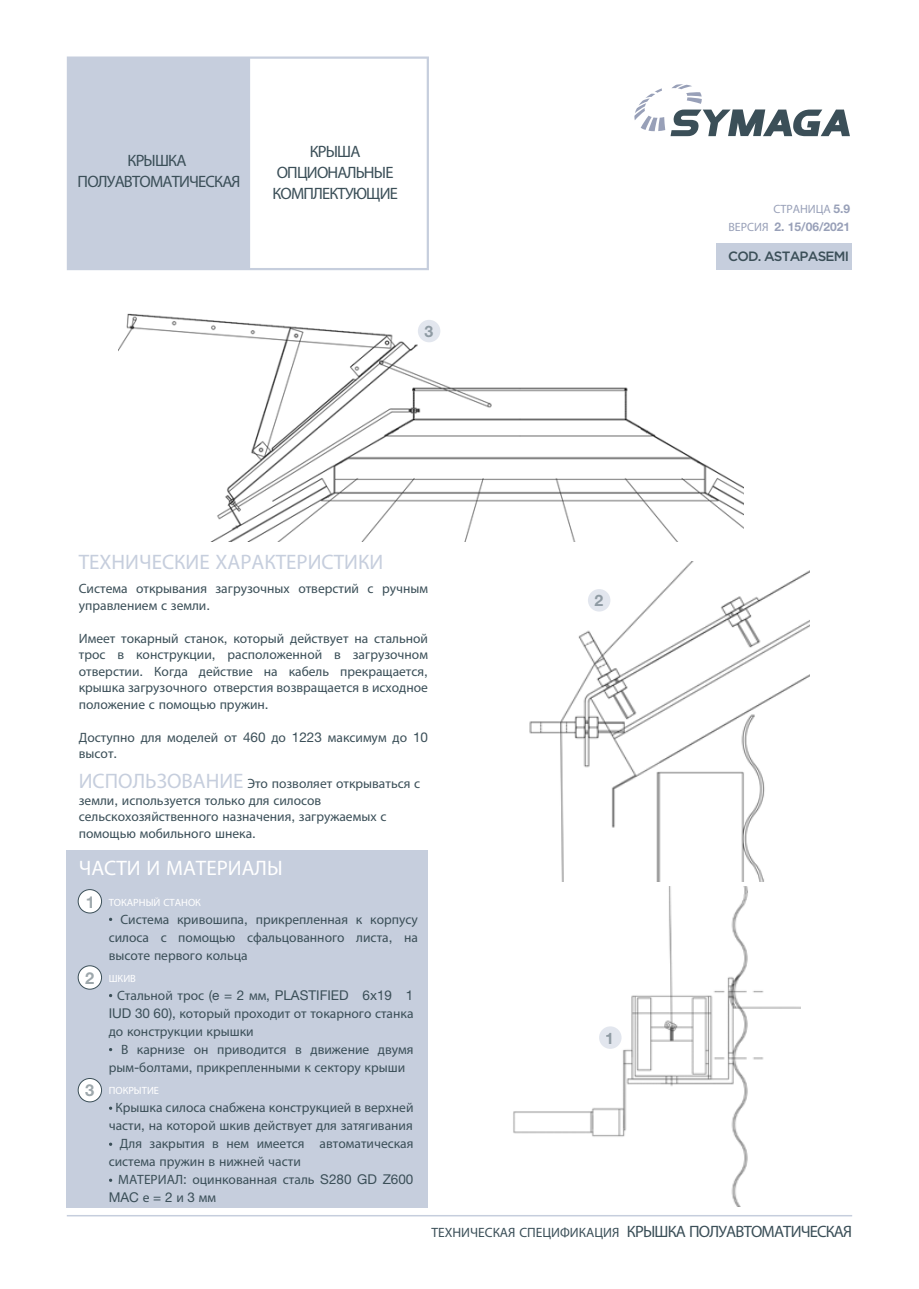
<style>
.page{position:relative;width:919px;height:1289px;background:#fff}
.page>*{position:absolute;margin:0;border:0;box-sizing:border-box;transform-origin:0 0}
.t1{font:21px "Myriad Pro";color:#c6cedd}
.t2{font:21px "Myriad Pro";color:#fff}
.t3{font:16.5px/21px "Myriad Pro";letter-spacing:-.05em;color:#3b4f58;text-align:center}
.t4{font:700 16.5px "Helvetica Neue LT Std";color:#3b4f58}
.t5{font:700 15.9px "Helvetica Neue LT Std";color:#3b4f58}
.t6{font:13.5px/16.5px "Myriad Pro";color:#3b4f58}
.t7{font:13.5px "Helvetica Neue LT Std";color:#3b4f58}
.t8{font:500 13.5px "Gotham";letter-spacing:-.06em;color:#3b4f58}
.t9{font:700 12px "Helvetica Neue LT Std";color:#98a0b8}
.t10{font:12px "Myriad Pro";color:#98a0b8}
.t11{font:10.5px "Myriad Pro";color:#fff}
.s1{font-family:"Helvetica Neue LT Std"}
.s2{font-size:21px;color:#c6cedd}
.s3{font-family:"Myriad Pro"}
.s4{font-family:"Helvetica Neue LT Std";font-weight:700}
.s5{font-family:"Myriad Pro";font-weight:400}
.s6{font-size:13.5px}
</style>
<div class="page">
<hr style="left:67px;top:1214px;width:785px;height:2px;background:#c6cedd">
<div style="left:67px;top:850px;width:361px;height:358px;background:#c6cedd"></div>
<svg style="left:67px;top:56px;width:362px;height:214px;fill:#c6cedd"></svg>
<img style="left:513px;top:886px;width:287px;height:320px">
<img style="left:118px;top:313px;width:625px;height:228px">
<svg style="left:634px;top:84px;width:215px;height:52px"></svg>
<img style="left:529px;top:561px;width:280px;height:320px">
<div style="left:599px;top:1026px;width:22px;height:22px;background:#e2e6ee;border-radius:50%"></div>
<div style="left:588px;top:589px;width:22px;height:22px;background:#e2e6ee;border-radius:50%"></div>
<div style="left:418px;top:320px;width:22px;height:22px;background:#e2e6ee;border-radius:50%"></div>
<div style="left:78px;top:889px;width:24px;height:24px;background:#fff;border-radius:50%"></div>
<div style="left:78px;top:889px;width:24px;height:24px;border:1px solid #3b4f58;border-radius:50%"></div>
<div style="left:78px;top:965px;width:24px;height:24px;background:#fff;border-radius:50%"></div>
<div style="left:78px;top:965px;width:24px;height:24px;border:1px solid #3b4f58;border-radius:50%"></div>
<div style="left:78px;top:1078px;width:24px;height:23px;background:#fff;border-radius:50%"></div>
<div style="left:78px;top:1078px;width:24px;height:24px;border:1px solid #3b4f58;border-radius:50%"></div>
<div style="left:716px;top:243px;width:135px;height:26px;background:#c6cedd"></div>
<p class="t3" style="left:78px;top:149px;width:164px">КРЫШКА<br>ПОЛУАВТОМАТИЧЕСКАЯ</p>
<p class="t3" style="left:272px;top:140px;width:127px">КРЫША<br>ОПЦИОНАЛЬНЫЕ<br>КОМПЛЕКТУЮЩИЕ</p>
<p class="t5" style="left:424px;top:321px;width:10px">3</p>
<h1 class="t1" style="left:79px;top:549px;width:306px">ТЕХНИЧЕСКИЕ ХАРАКТЕРИСТИКИ</h1>
<p class="t6" style="left:79px;top:580px;width:351px">Система открывания загрузочных отверстий с ручным управлением с земли<span class="s1">.</span></p>
<p class="t6" style="left:79px;top:629px;width:351px;text-align:justify">Имеет токарный станок<span class="s1">,</span> который действует на стальной трос в конструкции<span class="s1">,</span> расположенной в загрузочном отверстии<span class="s1">.</span> Когда действие на кабель прекращается<span class="s1">, </span>крышка загрузочного отверстия возвращается в исходное положение с помощью пружин<span class="s1">.</span></p>
<p class="t6" style="left:79px;top:728px;width:350px">Доступно для моделей от <span class="s1">460</span> до <span class="s1">1223</span> максимум до <span class="s1">10 </span>высот<span class="s1">.</span></p>
<p class="t6" style="left:79px;top:775px;width:343px"><span class="s2">ИСПОЛЬЗОВАНИЕ</span> Это позволяет открываться с земли<span class="s1">,</span> используется только для силосов сельскохозяйственного назначения<span class="s1">,</span> загружаемых с помощью мобильного шнека<span class="s1">.</span></p>
<h1 class="t2" style="left:79px;top:855px;width:205px">ЧАСТИ И МАТЕРИАЛЫ</h1>
<p class="t4" style="left:85px;top:891px;width:11px">1</p>
<p class="t11" style="left:109px;top:895px;width:94px">ТОКАРНЫЙ СТАНОК</p>
<p class="t6" style="left:109px;top:909px;width:311px;line-height:18px;text-align:justify"><span class="s1">·</span> Система кривошипа<span class="s1">,</span> прикрепленная к корпусу силоса с помощью сфальцованного листа<span class="s1">,</span> на высоте первого кольца</p>
<p class="t4" style="left:85px;top:967px;width:11px">2</p>
<p class="t11" style="left:109px;top:971px;width:29px">ШКИВ</p>
<p class="t7" style="left:109px;top:986px;width:306px">· <span class="s3">Стальной трос</span> (e = 2 <span class="s3">мм</span>, PLASTIFIED 6x19 1</p>
<p class="t6" style="left:109px;top:1003px;width:306px;line-height:18px"><span class="s1">IUD 30 60),</span> который проходит от токарного станка до конструкции крышки<br><span class="s1">·</span> В карнизе он приводится в движение двумя рым<span class="s1">-</span>болтами<span class="s1">,</span> прикрепленными к сектору крыши</p>
<p class="t4" style="left:85px;top:1080px;width:11px">3</p>
<p class="t11" style="left:109px;top:1084px;width:52px">ПОКРЫТИЕ</p>
<p class="t6" style="left:109px;top:1098px;width:306px;line-height:18px"><span class="s1">·</span> Крышка силоса снабжена конструкцией в верхней части<span class="s1">,</span> на которой шкив действует для затягивания <span class="s1">·</span> Для закрытия в нем имеется автоматическая система пружин в нижней части<br><span class="s1">·</span> МАТЕРИАЛ<span class="s1">:</span> оцинкованная сталь <span class="s1">S280 GD Z600</span></p>
<p class="t7" style="left:109px;top:1189px;width:109px">MAC <span class="s3">е</span> = 2 <span class="s3">и</span> 3 <span class="s3">мм</span></p>
<p class="t10" style="left:773px;top:202px;width:78px">СТРАНИЦА <span class="s4">5.9</span></p>
<p class="t9" style="left:728px;top:219px;width:123px"><span class="s5">ВЕРСИЯ</span> 2. 15/06/2021</p>
<p class="t8" style="left:728px;top:247px;width:122px">COD. ASTAPASEMI</p>
<p class="t5" style="left:594px;top:590px;width:10px">2</p>
<p class="t5" style="left:605px;top:1028px;width:10px">1</p>
<p class="t3" style="left:431px;top:1220px;width:422px"><span class="s6">ТЕХНИЧЕСКАЯ СПЕЦИФИКАЦИЯ</span> КРЫШКА ПОЛУАВТОМАТИЧЕСКАЯ</p>
</div>
